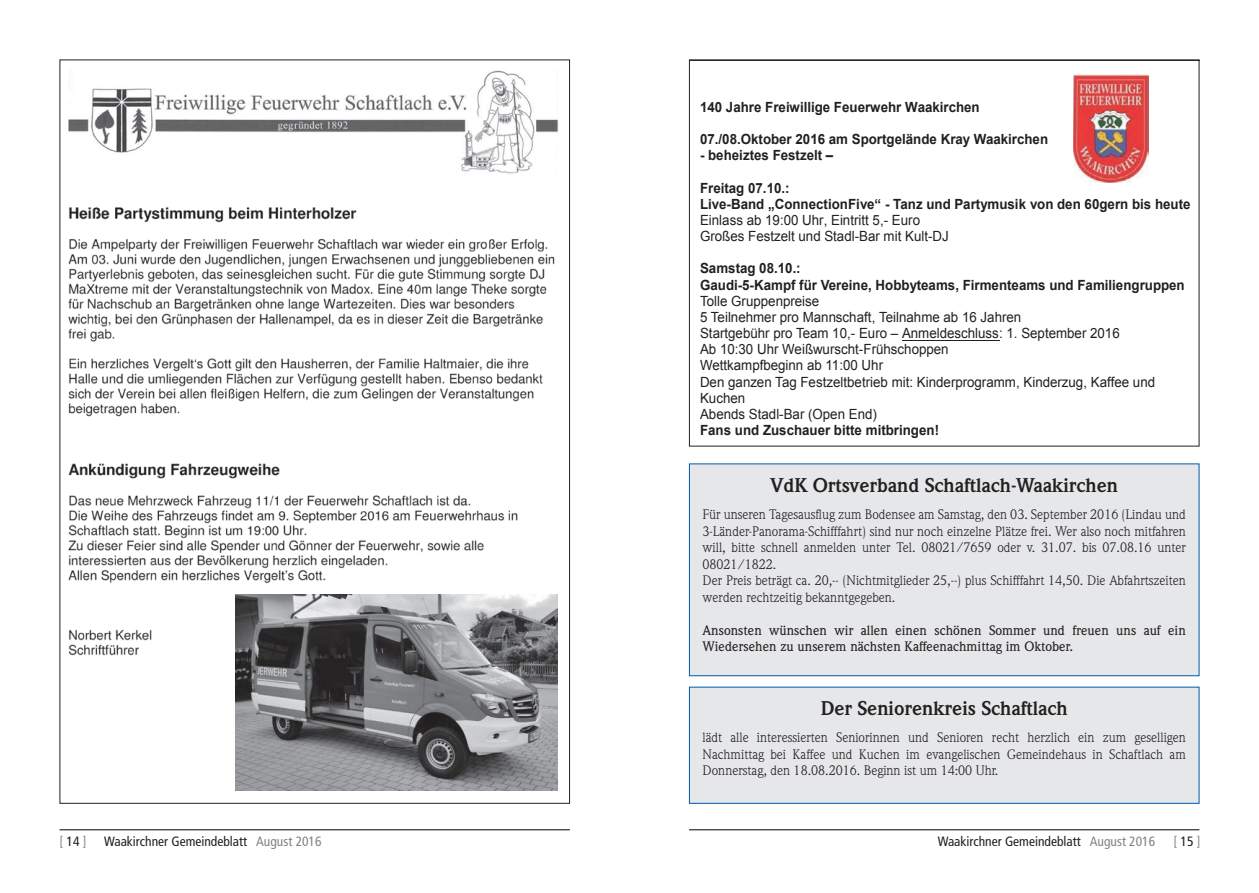
<style>
.page{position:relative;width:1259px;height:893px;background:#fff}
.page>*{position:absolute;margin:0;border:0;box-sizing:border-box;transform-origin:0 0}
.t1{font:700 19.5px "Weidemann";color:#231f20}
.t2{font:14.1px/16.2px "Arial";color:#231f20;scale:.95 1}
.t3{font:700 14.1px/16.2px "Arial";color:#231f20;scale:.95 1}
.t4{font:13.5px/16.5px "Weidemann";color:#231f20}
.t5{font:500 13.5px/16.5px "Weidemann";color:#231f20}
.t6{font:condensed 13.5px "Frutiger";color:#231f20}
.t7{font:condensed 13.5px "Frutiger";color:#808285}
.s1{color:#231f20}
.s2{color:#808285}
</style>
<div class="page">
<hr style="left:60px;top:829px;width:510px;height:1px;background:#231f20">
<hr style="left:689px;top:829px;width:510px;height:1px;background:#231f20">
<img style="left:68px;top:70px;width:491px;height:645px">
<img style="left:236px;top:594px;width:321px;height:196px">
<img style="left:1073px;top:74px;width:76px;height:109px">
<hr style="left:902px;top:340px;width:97px;height:1px;background:#231f20">
<div style="left:689px;top:464px;width:510px;height:212px;background:#e6e7e9"></div>
<div style="left:689px;top:463px;width:510px;height:213px;border:1px solid #015aaa"></div>
<div style="left:689px;top:687px;width:510px;height:116px;background:#e6e7e9"></div>
<div style="left:689px;top:687px;width:510px;height:117px;border:1px solid #015aaa"></div>
<p class="t3" style="left:700px;top:99px;width:296px">140 Jahre Freiwillige Feuerwehr Waakirchen</p>
<p class="t3" style="left:700px;top:132px;width:368px">07./08.Oktober 2016 am Sportgelände Kray Waakirchen</p>
<p class="t3" style="left:700px;top:148px;width:142px">- beheiztes Festzelt –</p>
<p class="t3" style="left:700px;top:180px;width:518px">Freitag 07.10.:<br>Live-Band „ConnectionFive“ - Tanz und Partymusik von den 60gern bis heute</p>
<p class="t2" style="left:700px;top:212px;width:263px">Einlass ab 19:00 Uhr, Eintritt 5,- Euro<br>Großes Festzelt und Stadl-Bar mit Kult-DJ</p>
<p class="t3" style="left:700px;top:261px;width:512px">Samstag 08.10.:<br>Gaudi-5-Kampf für Vereine, Hobbyteams, Firmenteams und Familiengruppen</p>
<p class="t2" style="left:700px;top:293px;width:480px">Tolle Gruppenpreise<br>5 Teilnehmer pro Mannschaft, Teilnahme ab 16 Jahren<br>Startgebühr pro Team 10,- Euro – Anmeldeschluss: 1. September 2016<br>Ab 10:30 Uhr Weißwurscht-Frühschoppen<br>Wettkampfbeginn ab 11:00 Uhr<br>Den ganzen Tag Festzeltbetrieb mit: Kinderprogramm, Kinderzug, Kaffee und Kuchen<br>Abends Stadl-Bar (Open End)</p>
<p class="t3" style="left:700px;top:422px;width:253px">Fans und Zuschauer bitte mitbringen!</p>
<h1 class="t1" style="left:770px;top:474px;width:349px">VdK Ortsverband Schaftlach-Waakirchen</h1>
<p class="t4" style="left:702px;top:506px;width:485px">Für unseren Tagesausflug zum Bodensee am Samstag, den 03. September 2016 (Lindau und 3-Länder-Panorama-Schifffahrt) sind nur noch einzelne Plätze frei. Wer also noch mitfahren will, bitte schnell anmelden unter Tel. 08021/7659 oder v. 31.07. bis 07.08.16 unter 08021/1822.<br>Der Preis beträgt ca. 20,-- (Nichtmitglieder 25,--) plus Schifffahrt 14,50. Die Abfahrtszeiten werden rechtzeitig bekanntgegeben.</p>
<p class="t5" style="left:702px;top:622px;width:485px">Ansonsten wünschen wir allen einen schönen Sommer und freuen uns auf ein<br>Wiedersehen zu unserem nächsten Kaffeenachmittag im Oktober.</p>
<h1 class="t1" style="left:820px;top:697px;width:249px">Der Seniorenkreis Schaftlach</h1>
<p class="t4" style="left:702px;top:729px;width:485px;text-align:justify">lädt alle interessierten Seniorinnen und Senioren recht herzlich ein zum geselligen Nachmittag bei Kaffee und Kuchen im evangelischen Gemeindehaus in Schaftlach am Donnerstag, den 18.08.2016. Beginn ist um 14:00 Uhr.</p>
<p class="t7" style="left:60px;top:833px;width:29px">[<span class="s1">14</span>]</p>
<p class="t6" style="left:104px;top:833px;width:219px">Waakirchner Gemeindeblatt <span class="s2">August 2016</span></p>
<p class="t6" style="left:938px;top:833px;width:219px">Waakirchner Gemeindeblatt <span class="s2">August 2016</span></p>
<p class="t7" style="left:1173px;top:833px;width:29px">[<span class="s1">15</span>]</p>
</div>
